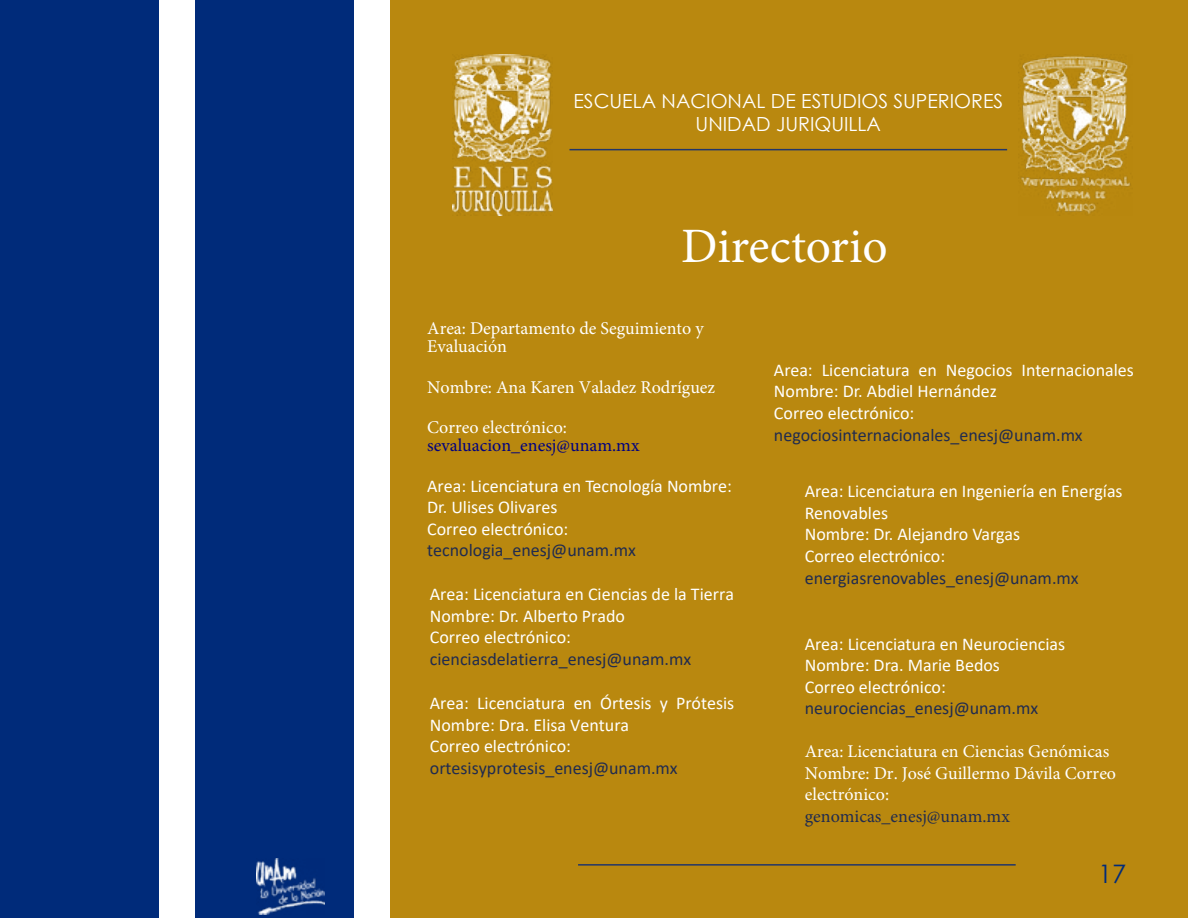
<style>
.page{position:relative;width:1188px;height:918px;background:#fff}
.page>*{position:absolute;margin:0;border:0;box-sizing:border-box;transform-origin:0 0}
.t1{font:49.5px "Minion Pro";color:#fff}
.t2{font:25.5px "Century Gothic";color:#002b7a}
.t3{font:19.5px/23.4px "Century Gothic";color:#fff;text-align:center}
.t4{font:18px/21.6px "Calibri";color:#fff}
.t5{font:18px "Calibri";color:#202b4f}
.t6{font:18px/21.6px "Minion Pro";color:#fff}
.t7{font:18px "Minion Pro";color:#000080}
.t8{font:18px "Minion Pro";color:#202b4f}
</style>
<div class="page">
<div style="left:390px;top:0;width:798px;height:918px;background:#b9880f"></div>
<hr style="left:570px;top:149px;width:437px;height:1px;background:#22366a">
<div style="left:0;top:0;width:159px;height:918px;background:#002b7a"></div>
<div style="left:195px;top:0;width:159px;height:917px;background:#002b7a"></div>
<img style="left:453px;top:54px;width:99px;height:162px">
<img style="left:1021px;top:56px;width:110px;height:160px">
<img style="left:257px;top:858px;width:67px;height:57px">
<hr style="left:578px;top:864px;width:438px;height:2px;background:#22366a">
<p class="t3" style="left:574px;top:89px;width:431px">ESCUELA NACIONAL DE ESTUDIOS SUPERIORES<br>UNIDAD JURIQUILLA</p>
<h1 class="t1" style="left:681px;top:214px;width:208px">Directorio</h1>
<p class="t6" style="left:427px;top:319px;width:278px;line-height:18px">Area: Departamento de Seguimiento y<br>Evaluación</p>
<p class="t6" style="left:427px;top:376px;width:289px">Nombre: Ana Karen Valadez Rodríguez</p>
<p class="t6" style="left:427px;top:417px;width:141px">Correo electrónico:</p>
<p class="t7" style="left:427px;top:433px;width:214px">sevaluacion_enesj@unam.mx</p>
<p class="t4" style="left:427px;top:475px;width:306px">Area: Licenciatura en Tecnología Nombre:<br>Dr. Ulises Olivares<br>Correo electrónico:</p>
<p class="t5" style="left:427px;top:538px;width:210px">tecnologia_enesj@unam.mx</p>
<p class="t4" style="left:430px;top:583px;width:306px">Area: Licenciatura en Ciencias de la Tierra<br>Nombre: Dr. Alberto Prado<br>Correo electrónico:</p>
<p class="t5" style="left:430px;top:646px;width:263px">cienciasdelatierra_enesj@unam.mx</p>
<p class="t4" style="left:430px;top:692px;width:306px">Area: Licenciatura en Órtesis y Prótesis<br>Nombre: Dra. Elisa Ventura<br>Correo electrónico:</p>
<p class="t5" style="left:430px;top:755px;width:249px">ortesisyprotesis_enesj@unam.mx</p>
<p class="t4" style="left:774px;top:359px;width:361px">Area: Licenciatura en Negocios Internacionales<br>Nombre: Dr. Abdiel Hernández<br>Correo electrónico:</p>
<p class="t5" style="left:774px;top:422px;width:310px">negociosinternacionales_enesj@unam.mx</p>
<p class="t4" style="left:805px;top:480px;width:319px">Area: Licenciatura en Ingeniería en Energías<br>Renovables<br>Nombre: Dr. Alejandro Vargas<br>Correo electrónico:</p>
<p class="t5" style="left:805px;top:565px;width:275px">energiasrenovables_enesj@unam.mx</p>
<p class="t4" style="left:805px;top:632px;width:262px">Area: Licenciatura en Neurociencias<br>Nombre: Dra. Marie Bedos<br>Correo electrónico:</p>
<p class="t5" style="left:805px;top:696px;width:235px">neurociencias_enesj@unam.mx</p>
<p class="t6" style="left:805px;top:741px;width:313px">Area: Licenciatura en Ciencias Genómicas<br>Nombre: Dr. José Guillermo Dávila Correo electrónico:</p>
<p class="t8" style="left:805px;top:804px;width:207px">genomicas_enesj@unam.mx</p>
<h2 class="t2" style="left:1098px;top:856px;width:30px">17</h2>
</div>
